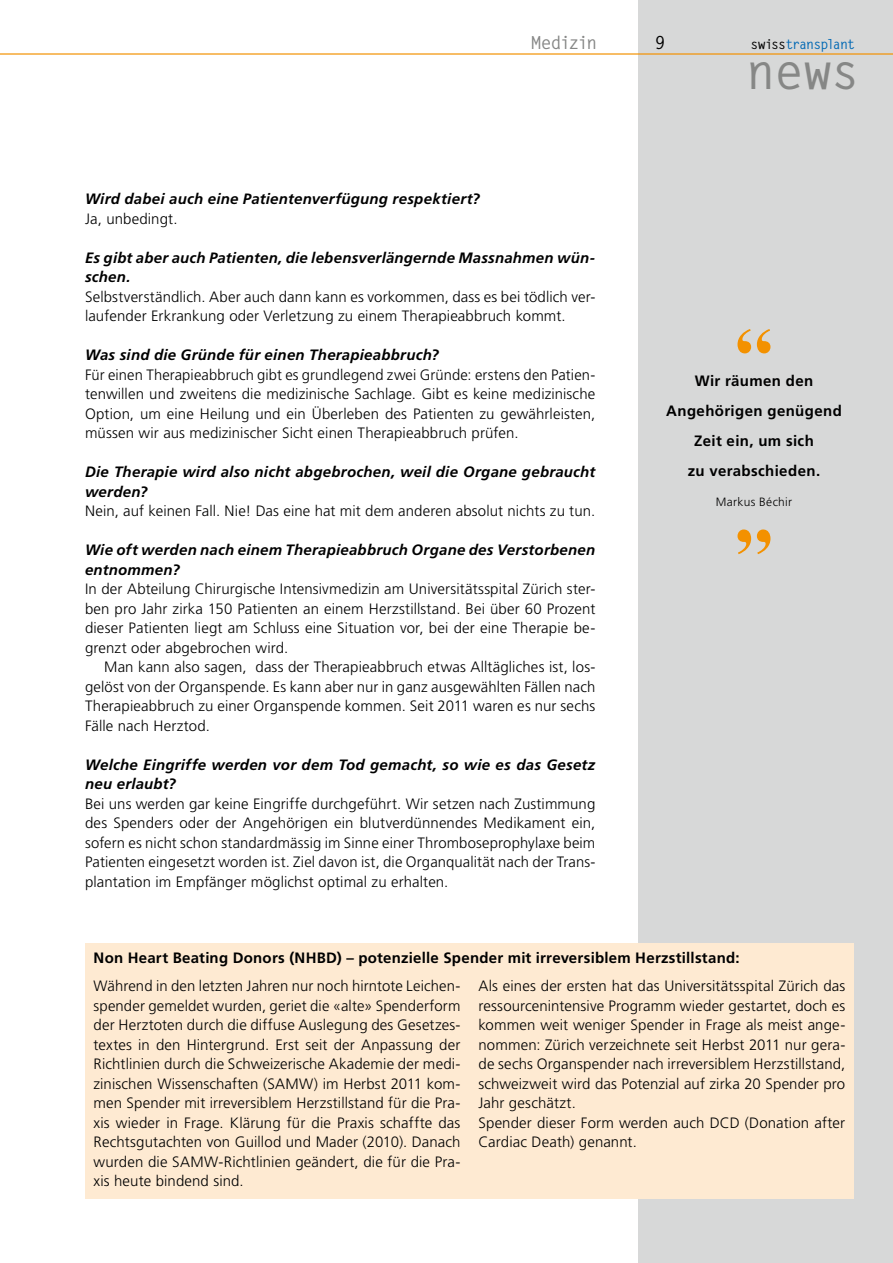
<style>
.page{position:relative;width:893px;height:1263px;background:#fff}
.page>*{position:absolute;margin:0;border:0;box-sizing:border-box;transform-origin:0 0}
.t1{font:700 72.75px "Times Ten";color:#f39100}
.t2{font:700 72px "Times Ten";color:#f39100}
.t3{font:700 49.5px "Letter Gothic Std";color:#868786}
.t4{font:700 18px "Letter Gothic Std";letter-spacing:-.08em;color:#868786}
.t5{font:700 18px "Letter Gothic Std";color:#000}
.t6{font:300 15px/19.5px "Frutiger";letter-spacing:.01em;color:#000;text-align:justify}
.t7{font:italic 700 15px/19.5px "Frutiger";letter-spacing:.015em;color:#000}
.t8{font:700 15px/30px "Frutiger";letter-spacing:.02em;color:#000;text-align:center}
.t9{font:700 13.5px "Letter Gothic Std";letter-spacing:-.08em;color:#0068b4}
.t10{font:300 12px "Frutiger";letter-spacing:.025em;color:#000}
.s1{color:#000}
</style>
<div class="page">
<div style="left:638px;top:0;width:255px;height:1263px;background:#d7d8d8"></div>
<hr style="left:0;top:53px;width:893px;height:2px;background:#f39100">
<div style="left:85px;top:943px;width:769px;height:256px;background:#feead2"></div>
<p class="t4" style="left:531px;top:31px;width:68px">Medizin</p>
<p class="t7" style="left:85px;top:189px;width:396px">Wird dabei auch eine Patientenverfügung respektiert?</p>
<p class="t6" style="left:85px;top:209px;width:94px">Ja, unbedingt.</p>
<p class="t7" style="left:85px;top:248px;width:512px">Es gibt aber auch Patienten, die lebensverlängernde Massnahmen wün&shy;schen.</p>
<p class="t6" style="left:85px;top:287px;width:512px">Selbstverständlich. Aber auch dann kann es vorkommen, dass es bei tödlich ver&shy;laufender Erkrankung oder Verletzung zu einem Therapieabbruch kommt.</p>
<p class="t7" style="left:85px;top:345px;width:356px">Was sind die Gründe für einen Therapieabbruch?</p>
<p class="t6" style="left:85px;top:365px;width:512px">Für einen Therapieabbruch gibt es grundlegend zwei Gründe: erstens den Patien&shy;tenwillen und zweitens die medizinische Sachlage. Gibt es keine medizinische Option, um eine Heilung und ein Überleben des Patienten zu gewährleisten, müssen wir aus medizinischer Sicht einen Therapieabbruch prüfen.</p>
<p class="t7" style="left:85px;top:462px;width:512px">Die Therapie wird also nicht abgebrochen, weil die Organe gebraucht werden?</p>
<p class="t6" style="left:85px;top:501px;width:512px">Nein, auf keinen Fall. Nie! Das eine hat mit dem anderen absolut nichts zu tun.</p>
<p class="t7" style="left:85px;top:540px;width:512px">Wie oft werden nach einem Therapieabbruch Organe des Verstorbenen entnommen?</p>
<p class="t6" style="left:85px;top:579px;width:512px">In der Abteilung Chirurgische Intensivmedizin am Universitätsspital Zürich ster&shy;ben pro Jahr zirka 150 Patienten an einem Herzstillstand. Bei über 60 Prozent dieser Patienten liegt am Schluss eine Situation vor, bei der eine Therapie be&shy;grenzt oder abgebrochen wird.</p>
<p class="t6" style="left:85px;top:657px;width:512px;text-indent:19px">Man kann also sagen, dass der Therapieabbruch etwas Alltägliches ist, los&shy;gelöst von der Organspende. Es kann aber nur in ganz ausgewählten Fällen nach Therapieabbruch zu einer Organspende kommen. Seit 2011 waren es nur sechs Fälle nach Herztod.</p>
<p class="t7" style="left:85px;top:755px;width:512px">Welche Eingriffe werden vor dem Tod gemacht, so wie es das Gesetz neu erlaubt?</p>
<p class="t6" style="left:85px;top:794px;width:512px">Bei uns werden gar keine Eingriffe durchgeführt. Wir setzen nach Zustimmung des Spenders oder der Angehörigen ein blutverdünnendes Medikament ein, sofern es nicht schon standardmässig im Sinne einer Thromboseprophylaxe beim Patienten eingesetzt worden ist. Ziel davon ist, die Organqualität nach der Trans&shy;plantation im Empfänger möglichst optimal zu erhalten.</p>
<p class="t5" style="left:655px;top:31px;width:12px">9</p>
<p class="t9" style="left:750px;top:36px;width:106px"><span class="s1">swiss</span>transplant</p>
<h3 class="t3" style="left:746px;top:41px;width:116px">news</h3>
<h2 class="t2" style="left:734px;top:310px;width:42px">“</h2>
<p class="t8" style="left:695px;top:366px;width:120px">Wir räumen den</p>
<p class="t8" style="left:666px;top:396px;width:177px">Angehörigen genügend<br>Zeit ein, um sich<br>zu verabschieden.</p>
<p class="t10" style="left:716px;top:495px;width:78px">Markus Béchir</p>
<h1 class="t1" style="left:734px;top:510px;width:42px">”</h1>
<p class="t8" style="left:94px;top:943px;width:648px">Non Heart Beating Donors (NHBD) – potenzielle Spender mit irreversiblem Herzstillstand:</p>
<p class="t6" style="left:94px;top:976px;width:368px">Während in den letzten Jahren nur noch hirntote Leichen&shy;spender gemeldet wurden, geriet die «alte» Spenderform der Herztoten durch die diffuse Auslegung des Gesetzes&shy;textes in den Hintergrund. Erst seit der Anpassung der Richtlinien durch die Schweizerische Akademie der medi&shy;zinischen Wissenschaften (SAMW) im Herbst 2011 kom&shy;men Spender mit irreversiblem Herzstillstand für die Pra&shy;xis wieder in Frage. Klärung für die Praxis schaffte das Rechtsgutachten von Guillod und Mader (2010). Danach wurden die SAMW-Richtlinien geändert, die für die Pra&shy;xis heute bindend sind.</p>
<p class="t6" style="left:478px;top:976px;width:368px;text-align:left">Als eines der ersten hat das Universitätsspital Zürich das ressourcenintensive Programm wieder gestartet, doch es kommen weit weniger Spender in Frage als meist ange&shy;nommen: Zürich verzeichnete seit Herbst 2011 nur gera&shy;de sechs Organspender nach irreversiblem Herzstillstand, schweizweit wird das Potenzial auf zirka 20 Spender pro Jahr geschätzt.<br>Spender dieser Form werden auch DCD (Donation after Cardiac Death) genannt.</p>
</div>
